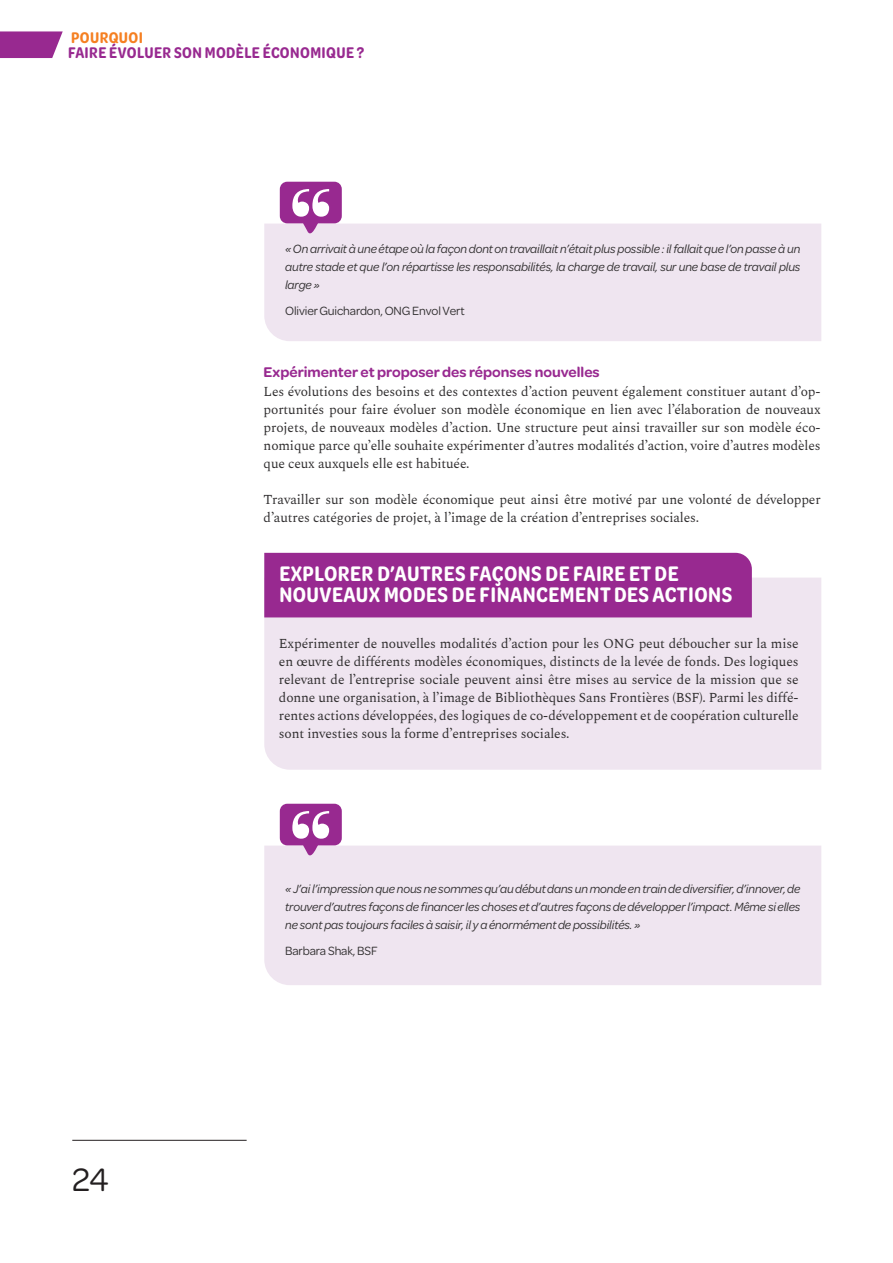
<style>
.page{position:relative;width:893px;height:1263px;background:#fff}
.page>*{position:absolute;margin:0;border:0;box-sizing:border-box;transform-origin:0 0}
.t1{font:34.5px "Omnes";color:#231f20}
.t2{font:600 22.5px/21px "Omnes Cond";letter-spacing:.02em;color:#fff}
.t3{font:600 16.5px "Omnes Cond";letter-spacing:.025em;color:#982990}
.t4{font:600 16.5px "Omnes Cond";letter-spacing:.025em;color:#f57f21}
.t5{font:600 15px "Omnes";color:#982990}
.t6{font:13.5px/18px "Spectral";letter-spacing:-.01em;color:#312f30;text-align:justify}
.t7{font:italic 12.75px/18px "Omnes";letter-spacing:-.01em;color:#312f30;text-align:justify}
.t8{font:12.75px "Omnes";letter-spacing:-.01em;color:#312f30}
</style>
<div class="page">
<hr style="left:72px;top:1140px;width:175px;height:1px;background:#231f20">
<svg style="left:0;top:31px;width:63px;height:27px;background:#a23f9b"></svg>
<div style="left:264px;top:224px;width:557px;height:117px;background:#efe5f0"></div>
<svg style="left:280px;top:182px;width:62px;height:52px"></svg>
<div style="left:264px;top:845px;width:557px;height:140px;background:#efe5f0"></div>
<svg style="left:280px;top:804px;width:62px;height:52px"></svg>
<div style="left:264px;top:578px;width:557px;height:192px;background:#efe5f0"></div>
<div style="left:264px;top:553px;width:488px;height:64px;background:#982990"></div>
<p class="t4" style="left:71px;top:26px;width:73px">POURQUOI</p>
<p class="t3" style="left:68px;top:41px;width:298px">FAIRE ÉVOLUER SON MODÈLE ÉCONOMIQUE ?</p>
<p class="t7" style="left:285px;top:239px;width:517px">« On arrivait à une étape où la façon dont on travaillait n’était plus possible : il fallait que l’on passe à un autre stade et que l’on répartisse les responsabilités, la charge de travail, sur une base de travail plus large »</p>
<p class="t8" style="left:285px;top:303px;width:181px">Olivier Guichardon, ONG Envol Vert</p>
<p class="t5" style="left:264px;top:361px;width:338px">Expérimenter et proposer des réponses nouvelles</p>
<p class="t6" style="left:264px;top:382px;width:559px">Les évolutions des besoins et des contextes d’action peuvent également constituer autant d’op&shy;portunités pour faire évoluer son modèle économique en lien avec l’élaboration de nouveaux projets, de nouveaux modèles d’action. Une structure peut ainsi travailler sur son modèle éco&shy;nomique parce qu’elle souhaite expérimenter d’autres modalités d’action, voire d’autres modèles que ceux auxquels elle est habituée.</p>
<p class="t6" style="left:264px;top:490px;width:559px">Travailler sur son modèle économique peut ainsi être motivé par une volonté de développer d’autres catégories de projet, à l’image de la création d’entreprises sociales.</p>
<h2 class="t2" style="left:279px;top:562px;width:454px">EXPLORER D’AUTRES FAÇONS DE FAIRE ET DE<br>NOUVEAUX MODES DE FINANCEMENT DES ACTIONS</h2>
<p class="t6" style="left:279px;top:634px;width:521px">Expérimenter de nouvelles modalités d’action pour les ONG peut déboucher sur la mise en œuvre de différents modèles économiques, distincts de la levée de fonds. Des logiques relevant de l’entreprise sociale peuvent ainsi être mises au service de la mission que se donne une organisation, à l’image de Bibliothèques Sans Frontières (BSF). Parmi les diffé&shy;rentes actions développées, des logiques de co-développement et de coopération culturelle sont investies sous la forme d’entreprises sociales.</p>
<h1 class="t1" style="left:72px;top:1156px;width:38px">24</h1>
<p class="t7" style="left:285px;top:879px;width:517px">« J’ai l’impression que nous ne sommes qu’au début dans un monde en train de diversifier, d’innover, de trouver d’autres façons de financer les choses et d’autres façons de développer l’impact. Même si elles ne sont pas toujours faciles à saisir, il y a énormément de possibilités. »</p>
<p class="t8" style="left:285px;top:942px;width:94px">Barbara Shak, BSF</p>
</div>
